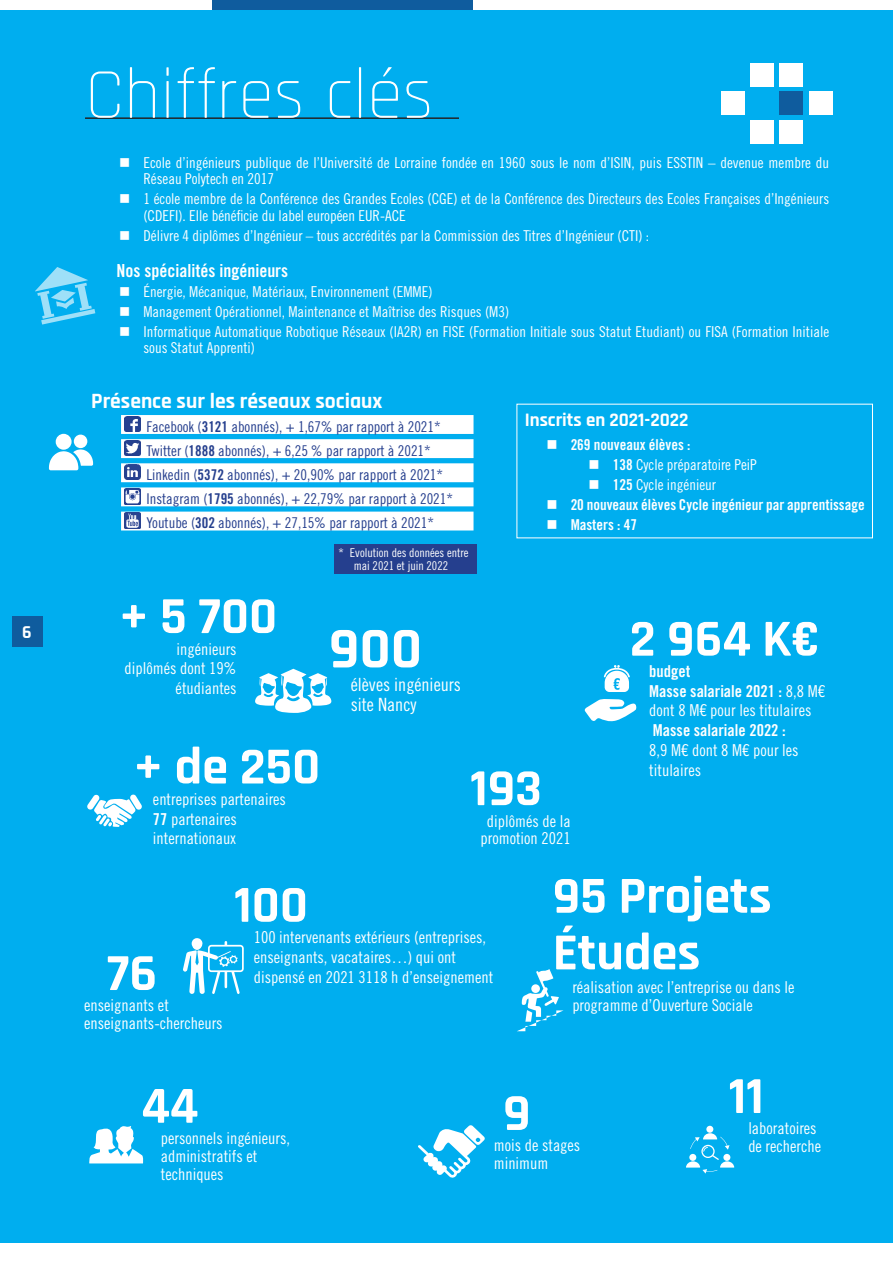
<style>
.page{position:relative;width:893px;height:1263px;background:#00aeef}
.page>*{position:absolute;margin:0;border:0;box-sizing:border-box;transform-origin:0 0}
.titre_48{font:300 72px "Rajdhani";color:#fff}
.t1{font:700 58.35px "Rajdhani";color:#fff}
.t2{font:700 52.5px "Rajdhani";color:#fff}
.t3{font:700 21.6px "Rajdhani";color:#fff}
.List_Paragraph{font:700 18.9px "Rajdhani";color:#fff}
.t4{font:18.15px "Trade Gothic LT Std Cn 18";color:#fff}
.t5{font:18px "Trade Gothic LT Std Bd Cn 20";color:#fff}
.t6{font:700 18px "Rajdhani";color:#fff}
.List_Paragraph-2{font:16.35px/19.6px "Trade Gothic LT Std Cn 18";color:#fff}
.List_Paragraph-3{font:16.35px "Trade Gothic LT Std Bd Cn 20";color:#fff}
.t7{font:15px/16.2px "Trade Gothic LT Std Cn 18";color:#fff}
.t8{font:15px "Trade Gothic LT Std Bd Cn 20";color:#fff}
.List_Paragraph-4{font:14.85px "Trade Gothic LT Std Cn 18";color:#253f8e}
.t9{font:12.15px/13px "Trade Gothic LT Std Cn 18";color:#fff;text-align:center}
.s1{font-family:"Trade Gothic LT Std Bd Cn 20"}
</style>
<div class="page">
<div style="left:0;top:1243px;width:893px;height:20px;background:#fff"></div>
<div style="left:12px;top:616px;width:30px;height:31px;background:#0f5c9e"></div>
<div style="left:0;top:0;width:893px;height:9px;background:#fff"></div>
<div style="left:213px;top:0;width:260px;height:9px;background:#0f5c9e"></div>
<hr style="left:85px;top:118px;width:374px;height:1px;background:#231f20">
<div style="left:751px;top:64px;width:23px;height:23px;background:#fff"></div>
<div style="left:780px;top:64px;width:23px;height:23px;background:#fff"></div>
<div style="left:751px;top:120px;width:23px;height:23px;background:#fff"></div>
<div style="left:780px;top:120px;width:23px;height:23px;background:#fff"></div>
<div style="left:721px;top:92px;width:23px;height:23px;background:#fff"></div>
<div style="left:780px;top:92px;width:23px;height:23px;background:#0f5c9e"></div>
<div style="left:809px;top:92px;width:23px;height:23px;background:#fff"></div>
<div style="left:121px;top:415px;width:352px;height:19px;background:#fff"></div>
<div style="left:121px;top:439px;width:352px;height:19px;background:#fff"></div>
<div style="left:121px;top:463px;width:352px;height:19px;background:#fff"></div>
<div style="left:121px;top:487px;width:352px;height:19px;background:#fff"></div>
<div style="left:121px;top:512px;width:352px;height:18px;background:#fff"></div>
<img style="left:125px;top:416px;width:15px;height:16px">
<img style="left:125px;top:440px;width:15px;height:16px">
<img style="left:125px;top:465px;width:15px;height:15px">
<img style="left:125px;top:489px;width:15px;height:15px">
<img style="left:125px;top:513px;width:15px;height:15px">
<div style="left:335px;top:544px;width:142px;height:30px;background:#253f8e"></div>
<svg style="left:49px;top:449px;width:44px;height:21px"></svg>
<div style="left:56px;top:434px;width:16px;height:16px;background:#fff;border-radius:50%"></div>
<div style="left:74px;top:434px;width:13px;height:14px;background:#fff;border-radius:50%"></div>
<svg style="left:255px;top:669px;width:77px;height:44px"></svg>
<svg style="left:35px;top:267px;width:60px;height:58px"></svg>
<svg style="left:604px;top:665px;width:26px;height:27px"></svg>
<svg style="left:584px;top:699px;width:53px;height:23px"></svg>
<svg style="left:89px;top:1126px;width:55px;height:37px"></svg>
<svg style="left:418px;top:1125px;width:67px;height:53px"></svg>
<svg style="left:183px;top:938px;width:61px;height:56px"></svg>
<div style="left:706px;top:1126px;width:7px;height:7px;background:#fff;border-radius:50%"></div>
<svg style="left:686px;top:1133px;width:48px;height:40px"></svg>
<svg style="left:87px;top:794px;width:55px;height:33px"></svg>
<svg style="left:517px;top:969px;width:46px;height:62px"></svg>
<p class="t6" style="left:22px;top:621px;width:11px">6</p>
<p class="titre_48" style="left:85px;top:55px;width:350px">Chiffres clés</p>
<p class="t7" style="left:143px;top:155px;width:687px">Ecole d’ingénieurs publique de l’Université de Lorraine fondée en 1960 sous le nom d’ISIN, puis ESSTIN – devenue membre du<br>Réseau Polytech en 2017</p>
<p class="t7" style="left:143px;top:191px;width:687px">1 école membre de la Conférence des Grandes Ecoles (CGE) et de la Conférence des Directeurs des Ecoles Françaises d’Ingénieurs (CDEFI). Elle bénéficie du label européen EUR-ACE</p>
<p class="t7" style="left:143px;top:227px;width:507px">Délivre 4 diplômes d’Ingénieur – tous accrédités par la Commission des Titres d’Ingénieur (CTI) :</p>
<p class="t5" style="left:116px;top:259px;width:173px">Nos spécialités ingénieurs</p>
<p class="t7" style="left:143px;top:283px;width:291px">Énergie, Mécanique, Matériaux, Environnement (EMME)</p>
<p class="t7" style="left:143px;top:303px;width:367px">Management Opérationnel, Maintenance et Maîtrise des Risques (M3)</p>
<p class="t7" style="left:143px;top:323px;width:687px">Informatique Automatique Robotique Réseaux (IA2R) en FISE (Formation Initiale sous Statut Etudiant) ou FISA (Formation Initiale sous Statut Apprenti)</p>
<p class="t3" style="left:91px;top:388px;width:293px">Présence sur les réseaux sociaux</p>
<p class="List_Paragraph-4" style="left:146px;top:418px;width:296px">Facebook (<span class="s1">3121</span> abonnés), + 1,67% par rapport à 2021*</p>
<p class="List_Paragraph-4" style="left:146px;top:442px;width:286px">Twitter (<span class="s1">1888</span> abonnés), + 6,25 % par rapport à 2021*</p>
<p class="List_Paragraph-4" style="left:146px;top:466px;width:298px">Linkedin (<span class="s1">5372</span> abonnés), + 20,90% par rapport à 2021*</p>
<p class="List_Paragraph-4" style="left:146px;top:490px;width:308px">Instagram (<span class="s1">1795</span> abonnés), + 22,79% par rapport à 2021*</p>
<p class="List_Paragraph-4" style="left:146px;top:514px;width:289px">Youtube (<span class="s1">302</span> abonnés), + 27,15% par rapport à 2021*</p>
<p class="t9" style="left:338px;top:546px;width:132px">* Evolution des données entre mai 2021 et juin 2022</p>
<p class="List_Paragraph" style="left:525px;top:409px;width:165px">Inscrits en 2021-2022</p>
<p class="t8" style="left:571px;top:435px;width:121px">269 nouveaux élèves :</p>
<p class="t7" style="left:613px;top:456px;width:146px"><span class="s1">138</span> Cycle préparatoire PeiP</p>
<p class="t7" style="left:613px;top:476px;width:105px"><span class="s1">125</span> Cycle ingénieur</p>
<p class="t8" style="left:571px;top:496px;width:296px">20 nouveaux élèves Cycle ingénieur par apprentissage</p>
<p class="t8" style="left:571px;top:516px;width:68px">Masters : 47</p>
<p class="t2" style="left:119px;top:584px;width:160px">+ 5 700</p>
<p class="List_Paragraph-2" style="left:125px;top:639px;width:114px;text-align:right">ingénieurs diplômés dont 19% étudiantes</p>
<p class="t2" style="left:133px;top:735px;width:188px">+ de 250</p>
<p class="List_Paragraph-2" style="left:153px;top:789px;width:135px">entreprises partenaires</p>
<p class="List_Paragraph-2" style="left:153px;top:809px;width:85px"><span class="s1">77</span> partenaires internationaux</p>
<p class="t1" style="left:329px;top:613px;width:95px">900</p>
<p class="t4" style="left:351px;top:674px;width:112px">élèves ingénieurs</p>
<p class="t4" style="left:351px;top:694px;width:67px">site Nancy</p>
<p class="t2" style="left:470px;top:756px;width:73px">193</p>
<p class="List_Paragraph-2" style="left:487px;top:811px;width:85px">diplômés de la</p>
<p class="List_Paragraph-2" style="left:480px;top:828px;width:92px">promotion 2021</p>
<p class="t2" style="left:630px;top:607px;width:192px">2 964 K€</p>
<p class="List_Paragraph-3" style="left:649px;top:661px;width:42px">budget</p>
<p class="List_Paragraph-2" style="left:649px;top:681px;width:177px"><span class="s1">Masse salariale 2021 :</span> 8,8 M€ dont 8 M€ pour les titulaires</p>
<p class="List_Paragraph-2" style="left:649px;top:720px;width:151px"><span class="s1">Masse salariale 2022 :<br></span>8,9 M€ dont 8 M€ pour les titulaires</p>
<p class="t2" style="left:107px;top:941px;width:52px">76</p>
<p class="List_Paragraph-2" style="left:84px;top:996px;width:140px;line-height:17.7px">enseignants et enseignants-chercheurs</p>
<p class="t2" style="left:234px;top:873px;width:75px">100</p>
<p class="List_Paragraph-2" style="left:254px;top:927px;width:241px">100 intervenants extérieurs (entreprises, enseignants, vacataires…) qui ont dispensé en 2021 3118 h d’enseignement</p>
<p class="t2" style="left:553px;top:864px;width:220px">95 Projets</p>
<p class="t2" style="left:553px;top:920px;width:149px">Études</p>
<p class="List_Paragraph-2" style="left:572px;top:977px;width:224px;line-height:18.1px">réalisation avec l’entreprise ou dans le programme d’Ouverture Sociale</p>
<p class="t2" style="left:141px;top:1074px;width:58px">44</p>
<p class="List_Paragraph-2" style="left:161px;top:1129px;width:131px;line-height:17.7px">personnels ingénieurs, administratifs et techniques</p>
<p class="t2" style="left:503px;top:1081px;width:29px">9</p>
<p class="List_Paragraph-2" style="left:494px;top:1135px;width:88px">mois de stages</p>
<p class="List_Paragraph-2" style="left:494px;top:1153px;width:56px">minimum</p>
<p class="t2" style="left:729px;top:1064px;width:37px">11</p>
<p class="List_Paragraph-2" style="left:748px;top:1118px;width:70px">laboratoires</p>
<p class="List_Paragraph-2" style="left:748px;top:1136px;width:74px">de recherche</p>
</div>
